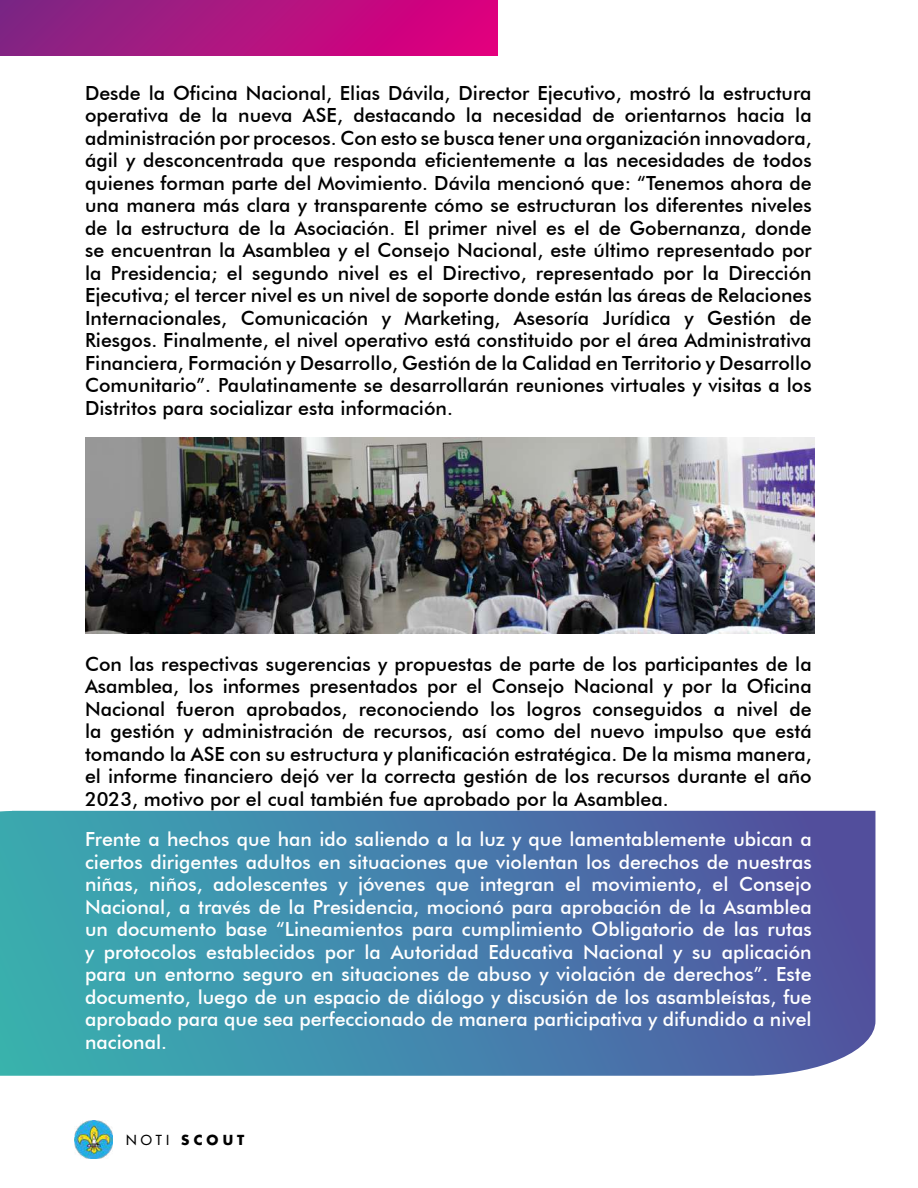
<style>
.page{position:relative;width:918px;height:1188px;background:#fff}
.page>*{position:absolute;margin:0;border:0;box-sizing:border-box;transform-origin:0 0}
.t1{font:500 19.5px/22.5px "Futura BT";color:#000;text-align:justify}
.t2{font:500 19.5px/22.5px "Futura BT";color:#fff;text-align:justify}
.t3{font:700 13.5px "Futura";letter-spacing:.3em;color:#000}
.s1{font-weight:400}
</style>
<div class="page">
<img style="left:74px;top:1120px;width:39px;height:38px">
<svg style="left:0;top:811px;width:875px;height:265px;background:#4681aa"></svg>
<img style="left:85px;top:438px;width:730px;height:195px">
<div style="left:0;top:0;width:498px;height:55px;background:linear-gradient(to right,#802883,#e2007e)"></div>
<p class="t1" style="left:85px;top:82px;width:728px">Desde la Oficina Nacional, Elias Dávila, Director Ejecutivo, mostró la estructura operativa de la nueva ASE, destacando la necesidad de orientarnos hacia la administración por procesos. Con esto se busca tener una organización innovadora, ágil y desconcentrada que responda eficientemente a las necesidades de todos quienes forman parte del Movimiento. Dávila mencionó que: “Tenemos ahora de una manera más clara y transparente cómo se estructuran los diferentes niveles de la estructura de la Asociación. El primer nivel es el de Gobernanza, donde se encuentran la Asamblea y el Consejo Nacional, este último representado por la Presidencia; el segundo nivel es el Directivo, representado por la Dirección Ejecutiva; el tercer nivel es un nivel de soporte donde están las áreas de Relaciones Internacionales, Comunicación y Marketing, Asesoría Jurídica y Gestión de Riesgos. Finalmente, el nivel operativo está constituido por el área Administrativa Financiera, Formación y Desarrollo, Gestión de la Calidad en Territorio y Desarrollo Comunitario”. Paulatinamente se desarrollarán reuniones virtuales y visitas a los Distritos para socializar esta información.</p>
<p class="t1" style="left:85px;top:652px;width:728px">Con las respectivas sugerencias y propuestas de parte de los participantes de la Asamblea, los informes presentados por el Consejo Nacional y por la Oficina Nacional fueron aprobados, reconociendo los logros conseguidos a nivel de la gestión y administración de recursos, así como del nuevo impulso que está tomando la ASE con su estructura y planificación estratégica. De la misma manera, el informe financiero dejó ver la correcta gestión de los recursos durante el año 2023, motivo por el cual también fue aprobado por la Asamblea.</p>
<p class="t2" style="left:85px;top:828px;width:728px">Frente a hechos que han ido saliendo a la luz y que lamentablemente ubican a ciertos dirigentes adultos en situaciones que violentan los derechos de nuestras niñas, niños, adolescentes y jóvenes que integran el movimiento, el Consejo Nacional, a través de la Presidencia, mocionó para aprobación de la Asamblea un documento base “Lineamientos para cumplimiento Obligatorio de las rutas y protocolos establecidos por la Autoridad Educativa Nacional y su aplicación para un entorno seguro en situaciones de abuso y violación de derechos”. Este documento, luego de un espacio de diálogo y discusión de los asambleístas, fue aprobado para que sea perfeccionado de manera participativa y difundido a nivel nacional.</p>
<p class="t3" style="left:126px;top:1131px;width:120px"><span class="s1">NOTI</span> SCOUT</p>
</div>
